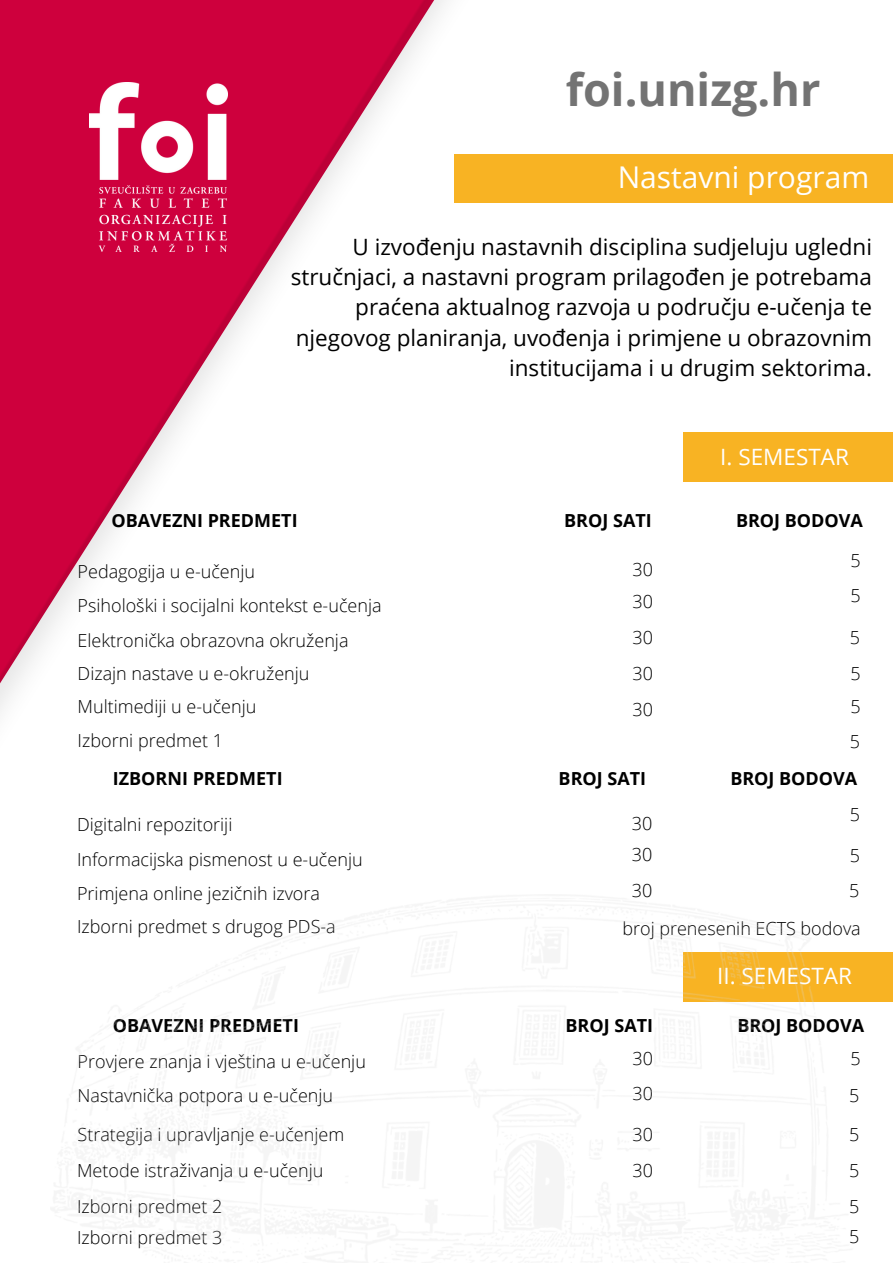
<style>
.page{position:relative;width:893px;height:1264px;background:#fff}
.page>*{position:absolute;margin:0;border:0;box-sizing:border-box;transform-origin:0 0}
.t1{font:700 45px "Open Sans";color:#737373}
.t2{font:30px "Open Sans";color:#fff}
.t3{font:22.5px/30.3px "Open Sans";color:#000;text-align:right}
.t4{font:22.5px "Open Sans";color:#fff}
.t5{font:300 18px/35.7px "Open Sans";color:#000}
.t6{font:700 18px "Open Sans";color:#000}
</style>
<div class="page">
<img style="left:0;top:0;width:446px;height:711px">
<div style="left:454px;top:154px;width:438px;height:49px;background:#f8b323"></div>
<div style="left:683px;top:432px;width:209px;height:49px;background:#f8b323"></div>
<div style="left:683px;top:952px;width:209px;height:49px;background:#f8b323"></div>
<img style="left:89px;top:83px;width:138px;height:168px">
<img style="left:683px;top:952px;width:174px;height:50px">
<h1 class="t1" style="left:565px;top:58px;width:256px">foi.unizg.hr</h1>
<h2 class="t2" style="left:617px;top:156px;width:253px">Nastavni program</h2>
<p class="t3" style="left:291px;top:231px;width:582px">U izvođenju nastavnih disciplina sudjeluju ugledni stručnjaci, a nastavni program prilagođen je potrebama praćena aktualnog razvoja u području e-učenja te njegovog planiranja, uvođenja i primjene u obrazovnim institucijama i u drugim sektorima.</p>
<p class="t4" style="left:720px;top:440px;width:130px">I. SEMESTAR</p>
<p class="t6" style="left:111px;top:507px;width:188px">OBAVEZNI PREDMETI</p>
<p class="t6" style="left:564px;top:507px;width:89px">BROJ SATI</p>
<p class="t6" style="left:736px;top:507px;width:128px">BROJ BODOVA</p>
<p class="t5" style="left:78px;top:553px;width:179px">Pedagogija u e-učenju</p>
<p class="t5" style="left:632px;top:551px;width:22px">30</p>
<p class="t5" style="left:850px;top:542px;width:12px">5</p>
<p class="t5" style="left:78px;top:587px;width:305px">Psihološki i socijalni kontekst e-učenja</p>
<p class="t5" style="left:632px;top:583px;width:22px">30</p>
<p class="t5" style="left:850px;top:577px;width:12px">5</p>
<p class="t5" style="left:78px;top:622px;width:272px">Elektronička obrazovna okruženja</p>
<p class="t5" style="left:632px;top:619px;width:22px">30</p>
<p class="t5" style="left:849px;top:619px;width:12px">5</p>
<p class="t5" style="left:78px;top:655px;width:233px">Dizajn nastave u e-okruženju</p>
<p class="t5" style="left:632px;top:655px;width:22px">30</p>
<p class="t5" style="left:850px;top:654px;width:12px">5</p>
<p class="t5" style="left:78px;top:689px;width:180px;line-height:33.5px">Multimediji u e-učenju<br>Izborni predmet 1</p>
<p class="t5" style="left:632px;top:691px;width:22px">30</p>
<p class="t5" style="left:850px;top:688px;width:12px">5</p>
<p class="t5" style="left:849px;top:722px;width:12px">5</p>
<p class="t6" style="left:113px;top:765px;width:171px">IZBORNI PREDMETI</p>
<p class="t6" style="left:558px;top:765px;width:89px">BROJ SATI</p>
<p class="t6" style="left:730px;top:765px;width:128px">BROJ BODOVA</p>
<p class="t5" style="left:77px;top:806px;width:157px">Digitalni repozitoriji</p>
<p class="t5" style="left:632px;top:804px;width:22px">30</p>
<p class="t5" style="left:849px;top:795px;width:12px">5</p>
<p class="t5" style="left:77px;top:840px;width:287px">Informacijska pismenost u e-učenju</p>
<p class="t5" style="left:632px;top:836px;width:22px">30</p>
<p class="t5" style="left:849px;top:837px;width:12px">5</p>
<p class="t5" style="left:77px;top:875px;width:244px">Primjena online jezičnih izvora</p>
<p class="t5" style="left:632px;top:872px;width:22px">30</p>
<p class="t5" style="left:849px;top:872px;width:12px">5</p>
<p class="t5" style="left:77px;top:908px;width:260px">Izborni predmet s drugog PDS-a</p>
<p class="t5" style="left:622px;top:910px;width:240px">broj prenesenih ECTS bodova</p>
<p class="t4" style="left:717px;top:959px;width:136px">II. SEMESTAR</p>
<p class="t6" style="left:113px;top:1012px;width:188px">OBAVEZNI PREDMETI</p>
<p class="t6" style="left:565px;top:1012px;width:89px">BROJ SATI</p>
<p class="t6" style="left:737px;top:1012px;width:128px">BROJ BODOVA</p>
<p class="t5" style="left:78px;top:1044px;width:290px;line-height:33.5px">Provjere znanja i vještina u e-učenju<br>Nastavnička potpora u e-učenju</p>
<p class="t5" style="left:77px;top:1116px;width:268px">Strategija i upravljanje e-učenjem<br>Metode istraživanja u e-učenju<br>Izborni predmet 2</p>
<p class="t5" style="left:77px;top:1218px;width:147px">Izborni predmet 3</p>
<p class="t5" style="left:632px;top:1039px;width:22px">30</p>
<p class="t5" style="left:850px;top:1039px;width:12px">5</p>
<p class="t5" style="left:632px;top:1075px;width:22px">30</p>
<p class="t5" style="left:849px;top:1076px;width:12px">5</p>
<p class="t5" style="left:632px;top:1116px;width:22px">30</p>
<p class="t5" style="left:849px;top:1115px;width:12px">5</p>
<p class="t5" style="left:632px;top:1151px;width:22px">30</p>
<p class="t5" style="left:849px;top:1151px;width:12px">5<br>5</p>
<p class="t5" style="left:849px;top:1217px;width:12px">5</p>
</div>
